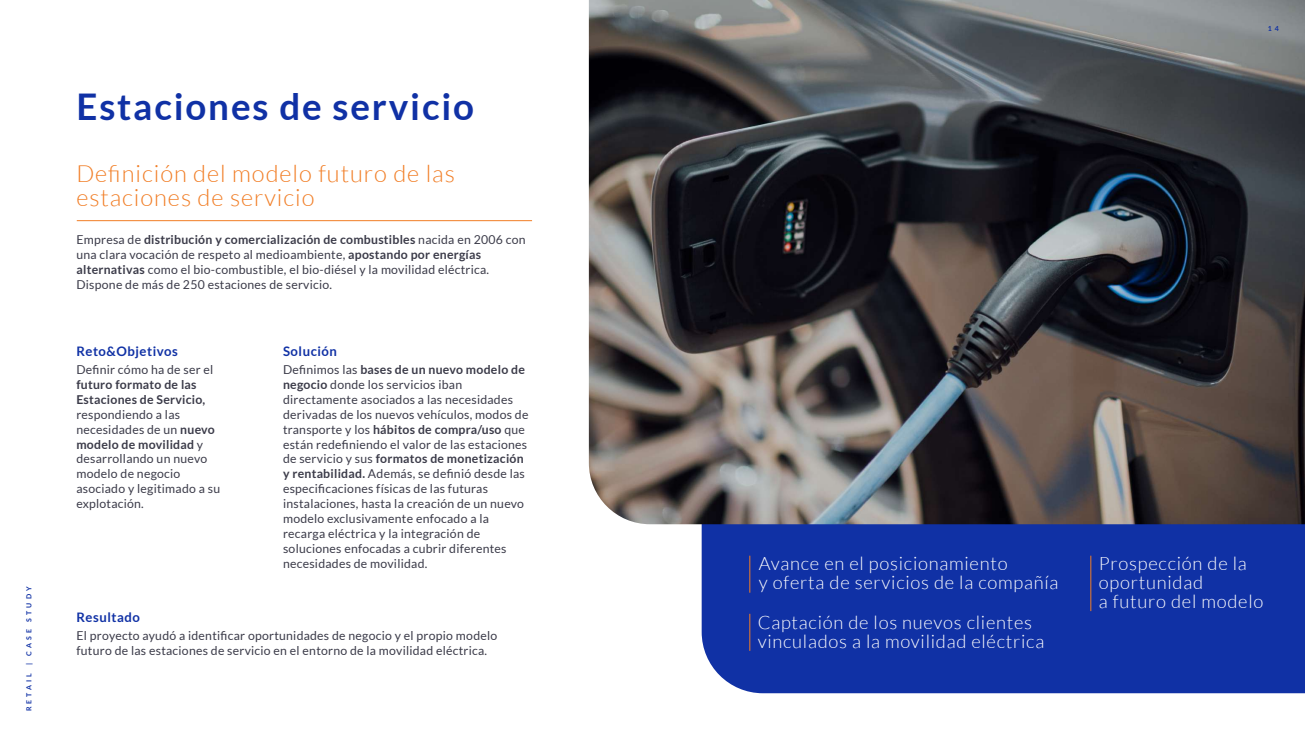
<style>
.page{position:relative;width:1305px;height:737px;background:#fff}
.page>*{position:absolute;margin:0;border:0;box-sizing:border-box;transform-origin:0 0}
.t1{font:700 36.75px "Lato";letter-spacing:.05em;color:#1031a5}
.t2{font:300 23.62px/23.6px "Lato";letter-spacing:.04em;color:#f17d25}
.t3{font:300 18.38px/19.2px "Lato";letter-spacing:.04em;color:#fff}
.t4{font:700 13.12px "Lato";letter-spacing:.04em;color:#1031a5}
.t5{font:12.25px/14.9px "Lato";letter-spacing:.02em;color:#3b3b49}
.t6{font:700 12.25px/14.9px "Lato";letter-spacing:.02em;color:#3b3b49}
.t7{font:700 7px "Lato";letter-spacing:.44em;color:#1031a5}
.t8{font:700 7px "Lato";color:#1031a4}
.s1{font-weight:700}
</style>
<div class="page">
<div style="left:701px;top:524px;width:603px;height:169px;background:#1031a5"></div>
<img style="left:589px;top:0;width:715px;height:524px">
<hr style="left:77px;top:220px;width:455px;height:1px;background:#f17d25">
<hr style="left:749px;top:555px;width:1px;height:37px;background:#f17d25">
<hr style="left:749px;top:614px;width:1px;height:37px;background:#f17d25">
<hr style="left:1090px;top:555px;width:1px;height:56px;background:#f17d25">
<p class="t7" style="left:25px;top:711px;width:126px;rotate:-90deg">RETAIL | CASE STUDY</p>
<h1 class="t1" style="left:76px;top:86px;width:399px">Estaciones de servicio</h1>
<h2 class="t2" style="left:76px;top:162px;width:380px">Definición del modelo futuro de las estaciones de servicio</h2>
<p class="t5" style="left:76px;top:232px;width:450px">Empresa de <span class="s1">distribución y comercialización de combustibles</span> nacida en 2006 con una clara vocación de respeto al medioambiente, <span class="s1">apostando por energías alternativas</span> como el bio-combustible, el bio-diésel y la movilidad eléctrica.<br>Dispone de más de 250 estaciones de servicio.</p>
<p class="t4" style="left:76px;top:344px;width:103px">Reto&amp;Objetivos</p>
<p class="t5" style="left:76px;top:362px;width:138px">Definir cómo ha de ser el</p>
<p class="t6" style="left:76px;top:377px;width:130px">futuro formato de las<br>Estaciones de Servicio,</p>
<p class="t5" style="left:76px;top:407px;width:145px">respondiendo a las necesidades de un <span class="s1">nuevo modelo de movilidad</span> y desarrollando un nuevo modelo de negocio asociado y legitimado a su explotación.</p>
<p class="t4" style="left:283px;top:344px;width:55px">Solución</p>
<p class="t5" style="left:283px;top:362px;width:247px">Definimos las <span class="s1">bases de un nuevo modelo de negocio</span> donde los servicios iban directamente asociados a las necesidades derivadas de los nuevos vehículos, modos de transporte y los <span class="s1">hábitos de compra/uso</span> que están redefiniendo el valor de las estaciones de servicio y sus <span class="s1">formatos de monetización y rentabilidad.</span> Además, se definió desde las especificaciones físicas de las futuras instalaciones, hasta la creación de un nuevo modelo exclusivamente enfocado a la recarga eléctrica y la integración de soluciones enfocadas a cubrir diferentes necesidades de movilidad.</p>
<p class="t4" style="left:76px;top:609px;width:65px">Resultado</p>
<p class="t5" style="left:77px;top:628px;width:422px">El proyecto ayudó a identificar oportunidades de negocio y el propio modelo futuro de las estaciones de servicio en el entorno de la movilidad eléctrica.</p>
<p class="t8" style="left:1267px;top:25px;width:13px">1 4</p>
<h3 class="t3" style="left:758px;top:554px;width:301px">Avance en el posicionamiento<br>y oferta de servicios de la compañía</h3>
<h3 class="t3" style="left:757px;top:613px;width:288px">Captación de los nuevos clientes vinculados a la movilidad eléctrica</h3>
<h3 class="t3" style="left:1098px;top:554px;width:166px">Prospección de la oportunidad<br>a futuro del modelo</h3>
</div>
